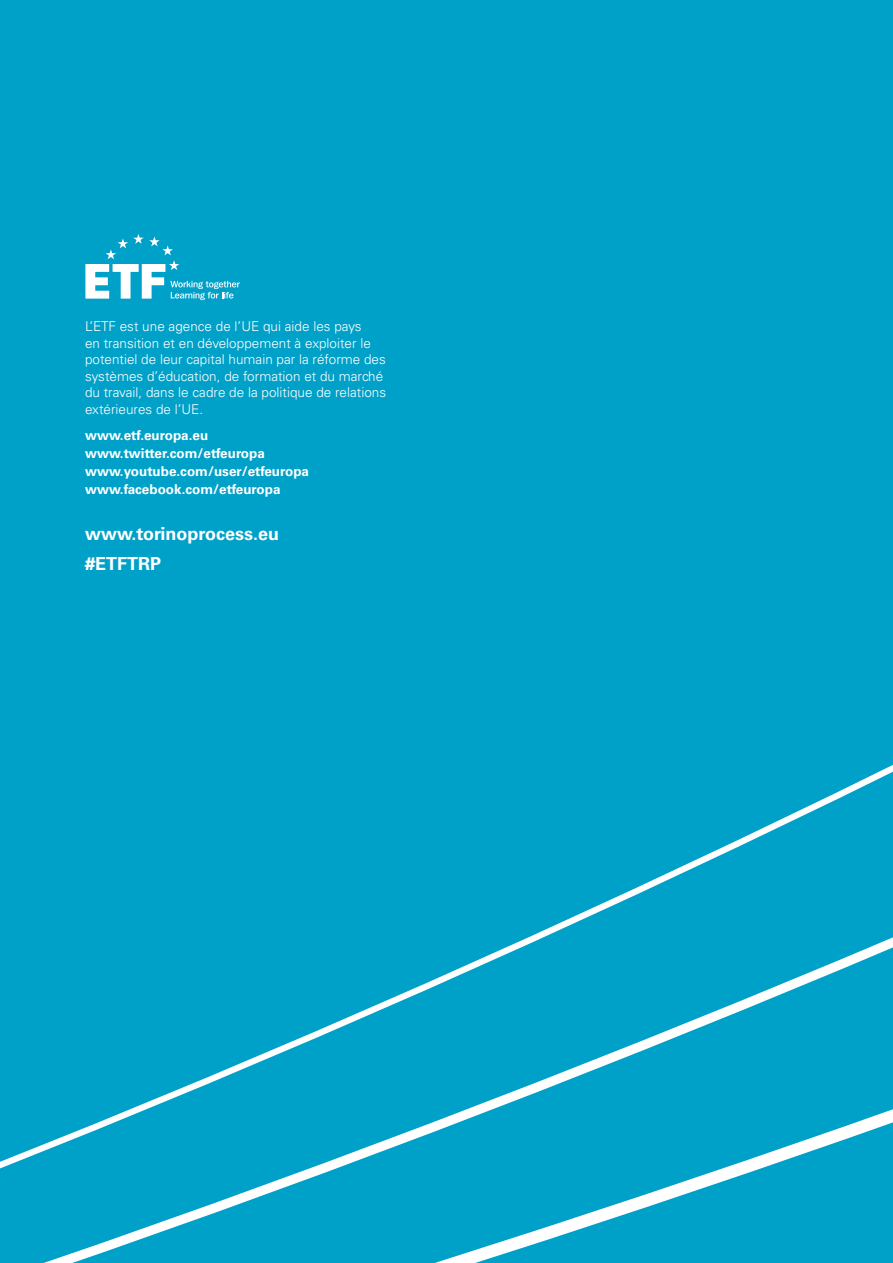
<style>
.page{position:relative;width:893px;height:1263px;background:#00a1c9}
.page>*{position:absolute;margin:0;border:0;box-sizing:border-box;transform-origin:0 0}
.t1{font:700 18px/29.7px "Univers LT Std";color:#fff}
.t2{font:300 13.5px/16.5px "Univers LT Std";color:#fff}
.t3{font:700 13.5px/18px "Univers LT Std";color:#fff}
</style>
<div class="page">
<svg style="left:85px;top:234px;width:155px;height:66px"></svg>
<svg style="left:0;top:765px;width:893px;height:498px"></svg>
<p class="t2" style="left:85px;top:318px;width:303px">L’ETF est une agence de l’UE qui aide les pays<br>en transition et en développement à exploiter le potentiel de leur capital humain par la réforme des systèmes d’éducation, de formation et du marché du travail, dans le cadre de la politique de relations extérieures de l’UE.</p>
<p class="t3" style="left:85px;top:427px;width:226px">www.etf.europa.eu www.twitter.com/etfeuropa www.youtube.com/user/etfeuropa www.facebook.com/etfeuropa</p>
<h1 class="t1" style="left:85px;top:519px;width:196px">www.torinoprocess.eu #ETFTRP</h1>
</div>
